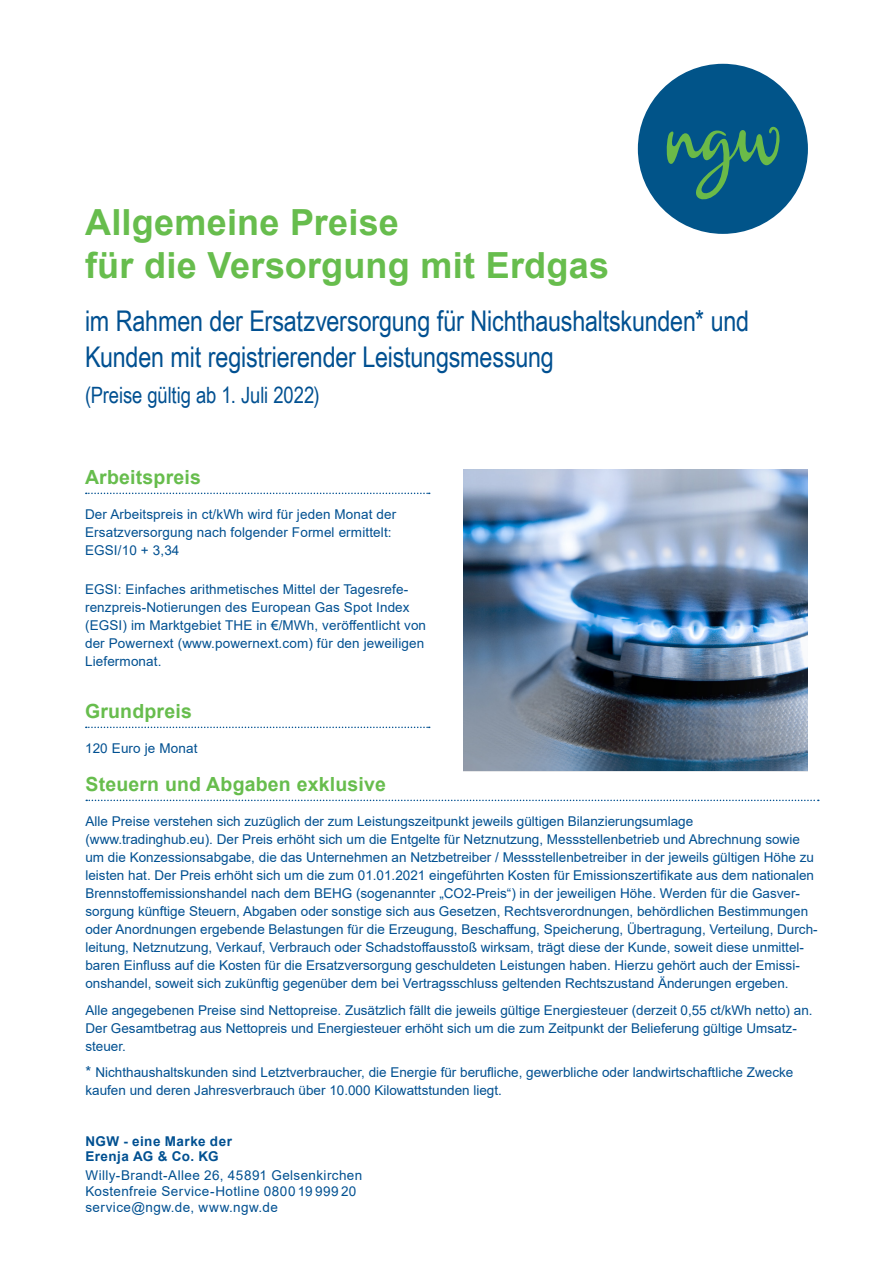
<style>
.page{position:relative;width:893px;height:1263px;background:#fff}
.page>*{position:absolute;margin:0;border:0;box-sizing:border-box;transform-origin:0 0}
._00___B2C-TITEL___He{font:700 36px/43.2px "Arial";letter-spacing:.005em;color:#67bd4d}
._00___B2C-TITEL___He-2{font:28.5px "Arial Narrow";letter-spacing:-.01em;color:#015091}
._00___B2C-TITEL___He-3{font:22.5px "Arial Narrow";letter-spacing:-.005em;color:#015091}
._02_Sub-Head___Grau{font:700 19.5px "Arial";letter-spacing:.01em;color:#67bd4d}
._03_Body{font:13.5px/18px "Arial";color:#015091}
._03_Body-2{font:13.5px "Arial";letter-spacing:.03em;color:#015091}
._03_Body-3{font:13.5px "Arial";letter-spacing:.025em;color:#015091}
.t1{font:700 13.5px "Arial";letter-spacing:.03em;color:#015091}
.s1{font-size:15px}
</style>
<div class="page">
<svg style="left:86px;top:493px;width:344px;height:1px"></svg>
<svg style="left:86px;top:727px;width:344px;height:1px"></svg>
<img style="left:464px;top:470px;width:344px;height:301px">
<svg style="left:86px;top:800px;width:733px;height:1px"></svg>
<div style="left:638px;top:64px;width:170px;height:170px;background:#015489;border-radius:50%"></div>
<svg style="left:666px;top:126px;width:114px;height:74px"></svg>
<p class="_00___B2C-TITEL___He" style="left:85px;top:201px;width:526px">Allgemeine Preise<br>für die Versorgung mit Erdgas</p>
<p class="_00___B2C-TITEL___He-2" style="left:85px;top:300px;width:666px">im Rahmen der Ersatzversorgung für Nichthaushaltskunden* und</p>
<p class="_00___B2C-TITEL___He-2" style="left:85px;top:336px;width:470px">Kunden mit registrierender Leistungsmessung</p>
<p class="_00___B2C-TITEL___He-3" style="left:85px;top:378px;width:236px">(Preise gültig ab 1. Juli 2022)</p>
<p class="_02_Sub-Head___Grau" style="left:85px;top:463px;width:117px">Arbeitspreis</p>
<p class="_03_Body" style="left:85px;top:505px;width:313px">Der Arbeitspreis in ct/kWh wird für jeden Monat der<br>Ersatzversorgung nach folgender Formel ermittelt:<br>EGSI/10 + 3,34</p>
<p class="_03_Body" style="left:85px;top:580px;width:343px">EGSI: Einfaches arithmetisches Mittel der Tagesrefe&shy;renzpreis-Notierungen des European Gas Spot Index (EGSI) im Marktgebiet THE in €/MWh, veröffentlicht von der Powernext (www.powernext.com) für den jeweiligen Liefermonat.</p>
<p class="_02_Sub-Head___Grau" style="left:85px;top:697px;width:108px">Grundpreis</p>
<p class="_03_Body" style="left:85px;top:739px;width:114px">120 Euro je Monat</p>
<p class="_02_Sub-Head___Grau" style="left:85px;top:770px;width:302px">Steuern und Abgaben exklusive</p>
<p class="_03_Body" style="left:85px;top:812px;width:734px">Alle Preise verstehen sich zuzüglich der zum Leistungszeitpunkt jeweils gültigen Bilanzierungsumlage (www.tradinghub.eu). Der Preis erhöht sich um die Entgelte für Netznutzung, Messstellenbetrieb und Abrechnung sowie um die Konzessionsabgabe, die das Unternehmen an Netzbetreiber / Messstellenbetreiber in der jeweils gültigen Höhe zu leisten hat. Der Preis erhöht sich um die zum 01.01.2021 eingeführten Kosten für Emissionszertifikate aus dem nationalen Brennstoffemissionshandel nach dem BEHG (sogenannter „CO2-Preis“) in der jeweiligen Höhe. Werden für die Gasver&shy;sorgung künftige Steuern, Abgaben oder sonstige sich aus Gesetzen, Rechtsverordnungen, behördlichen Bestimmungen oder Anordnungen ergebende Belastungen für die Erzeugung, Beschaffung, Speicherung, Übertragung, Verteilung, Durch&shy;leitung, Netznutzung, Verkauf, Verbrauch oder Schadstoffausstoß wirksam, trägt diese der Kunde, soweit diese unmittel&shy;baren Einfluss auf die Kosten für die Ersatzversorgung geschuldeten Leistungen haben. Hierzu gehört auch der Emissi&shy;onshandel, soweit sich zukünftig gegenüber dem bei Vertragsschluss geltenden Rechtszustand Änderungen ergeben.</p>
<p class="_03_Body" style="left:85px;top:1001px;width:729px">Alle angegebenen Preise sind Nettopreise. Zusätzlich fällt die jeweils gültige Energiesteuer (derzeit 0,55 ct/kWh netto) an.<br>Der Gesamtbetrag aus Nettopreis und Energiesteuer erhöht sich um die zum Zeitpunkt der Belieferung gültige Umsatz&shy;steuer.</p>
<p class="_03_Body" style="left:85px;top:1063px;width:709px"><span class="s1">*</span> Nichthaushaltskunden sind Letztverbraucher, die Energie für berufl iche, gewerbliche oder landwirtschaftliche Zwecke kaufen und deren Jahresverbrauch über 10.000 Kilowattstunden liegt.</p>
<p class="t1" style="left:85px;top:1131px;width:148px">NGW - eine Marke der</p>
<p class="t1" style="left:85px;top:1147px;width:135px">Erenja AG &amp; Co. KG</p>
<p class="_03_Body-3" style="left:85px;top:1165px;width:278px">Willy-Brandt-Allee 26, 45891 Gelsenkirchen</p>
<p class="_03_Body-2" style="left:85px;top:1182px;width:272px">Kostenfreie Service-Hotline 0800 19 999 20</p>
<p class="_03_Body-2" style="left:85px;top:1198px;width:194px">service@ngw.de, www.ngw.de</p>
</div>
